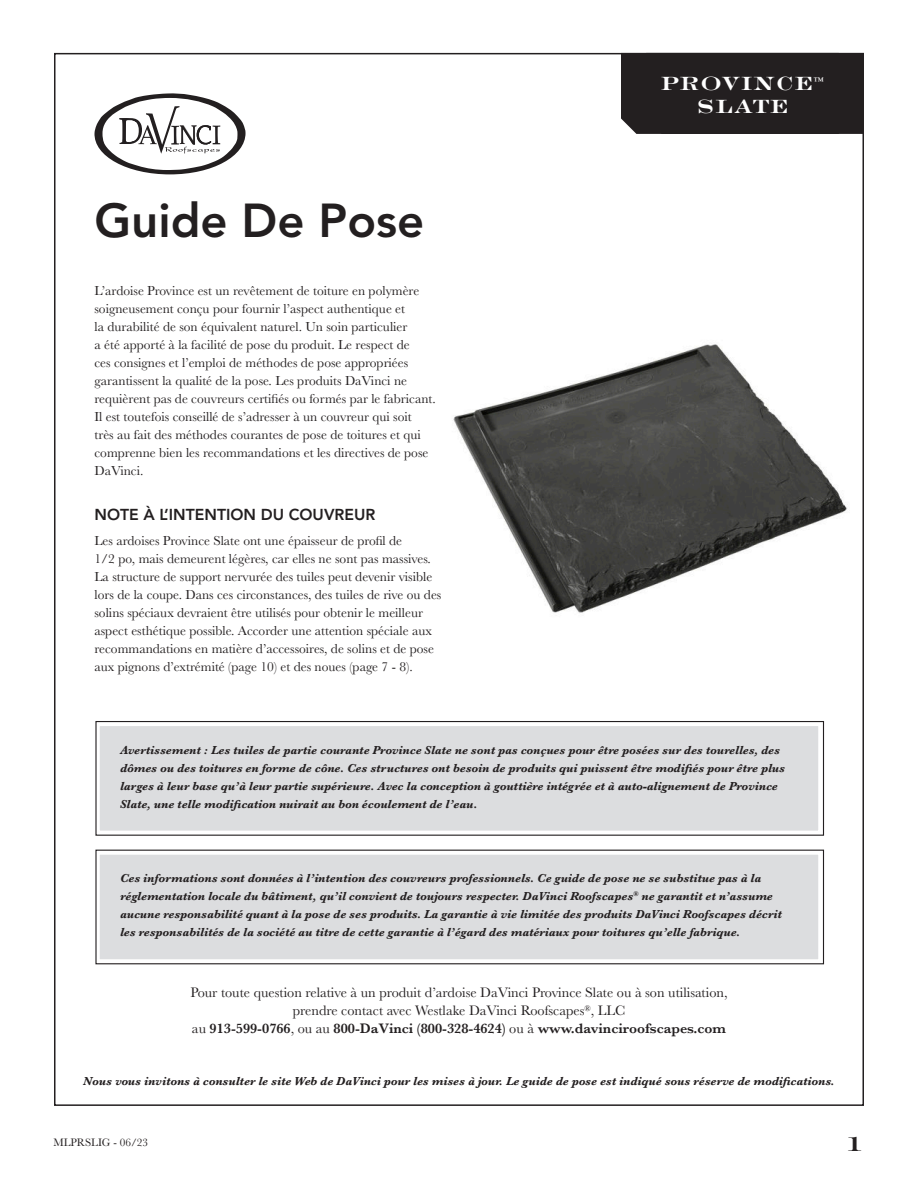
<style>
.page{position:relative;width:918px;height:1188px;background:#fff}
.page>*{position:absolute;margin:0;border:0;box-sizing:border-box;transform-origin:0 0}
.t1{font:800 47.25px "Avenir LT Std";color:#231f20}
.t2{font:30px "Engravers LH Bold Face";color:#231f20}
.t3{font:28.5px/22.5px "Engravers LH Bold Face";color:#fff;text-align:center}
.t4{font:27px "Book Antiqua";color:#231f20;scale:.79 1}
.t5{font:800 15.75px "Avenir LT Std";color:#231f20}
.t6{font:14.25px/18px "Baskerville";color:#231f20;text-align:center}
.t7{font:13.5px/18px "Baskerville";color:#231f20}
.t8{font:italic 700 12px/18px "Baskerville";color:#231f20}
.t9{font:11.25px "Baskerville";color:#231f20}
.s1{font-weight:600}
</style>
<div class="page">
<img style="left:453px;top:344px;width:395px;height:269px">
<svg style="left:94px;top:93px;width:152px;height:81px"></svg>
<div style="left:621px;top:56px;width:240px;height:78px;background:#231f20"></div>
<div style="left:98px;top:724px;width:723px;height:109px;background:#dcdddf"></div>
<div style="left:95px;top:722px;width:728px;height:113px;border:5px solid #fff"></div>
<div style="left:98px;top:852px;width:723px;height:110px;background:#dcdddf"></div>
<div style="left:95px;top:850px;width:728px;height:114px;border:5px solid #fff"></div>
<div style="left:95px;top:721px;width:729px;height:115px;border:1px solid #231f20"></div>
<div style="left:95px;top:850px;width:729px;height:114px;border:1px solid #231f20"></div>
<h3 class="t4" style="left:179px;top:119px;width:24px">N</h3>
<h1 class="t1" style="left:94px;top:195px;width:331px">Guide De Pose</h1>
<p class="t7" style="left:94px;top:283px;width:343px">L’ardoise Province est un revêtement de toiture en polymère soigneusement conçu pour fournir l’aspect authentique et<br>la durabilité de son équivalent naturel. Un soin particulier<br>a été apporté à la facilité de pose du produit. Le respect de<br>ces consignes et l’emploi de méthodes de pose appropriées garantissent la qualité de la pose. Les produits DaVinci ne requièrent pas de couvreurs certifiés ou formés par le fabricant.<br>Il est toutefois conseillé de s’adresser à un couvreur qui soit<br>très au fait des méthodes courantes de pose de toitures et qui comprenne bien les recommandations et les directives de pose DaVinci.</p>
<p class="t5" style="left:94px;top:506px;width:282px">NOTE À L’INTENTION DU COUVREUR</p>
<p class="t7" style="left:94px;top:532px;width:348px">Les ardoises Province Slate ont une épaisseur de profil de<br>1/2 po, mais demeurent légères, car elles ne sont pas massives.<br>La structure de support nervurée des tuiles peut devenir visible lors de la coupe. Dans ces circonstances, des tuiles de rive ou des solins spéciaux devraient être utilisés pour obtenir le meilleur aspect esthétique possible. Accorder une attention spéciale aux recommandations en matière d’accessoires, de solins et de pose aux pignons d’extrémité (page 10) et des noues (page 7 - 8).</p>
<h3 class="t3" style="left:661px;top:69px;width:165px">PROVINCE<sup>™<br></sup>SLATE</h3>
<p class="t8" style="left:120px;top:742px;width:667px">Avertissement : Les tuiles de partie courante Province Slate ne sont pas conçues pour être posées sur des tourelles, des dômes ou des toitures en forme de cône. Ces structures ont besoin de produits qui puissent être modifiés pour être plus larges à leur base qu’à leur partie supérieure. Avec la conception à gouttière intégrée et à auto-alignement de Province Slate, une telle modification nuirait au bon écoulement de l’eau.</p>
<p class="t8" style="left:120px;top:871px;width:663px">Ces informations sont données à l’intention des couvreurs professionnels. Ce guide de pose ne se substitue pas à la réglementation locale du bâtiment, qu’il convient de toujours respecter. DaVinci Roofscapes<sup>®</sup> ne garantit et n’assume aucune responsabilité quant à la pose de ses produits. La garantie à vie limitée des produits DaVinci Roofscapes décrit les responsabilités de la société au titre de cette garantie à l’égard des matériaux pour toitures qu’elle fabrique.</p>
<p class="t6" style="left:190px;top:985px;width:539px">Pour toute question relative à un produit d’ardoise DaVinci Province Slate ou à son utilisation, prendre contact avec Westlake DaVinci Roofscapes<sup>®</sup>, LLC<br>au <span class="s1">913-599-0766</span>, ou au <span class="s1">800-DaVinci (800-328-4624)</span> ou à <span class="s1">www.davinciroofscapes.com</span></p>
<p class="t8" style="left:83px;top:1072px;width:753px">Nous vous invitons à consulter le site Web de DaVinci pour les mises à jour. Le guide de pose est indiqué sous réserve de modifications.</p>
<p class="t9" style="left:53px;top:1138px;width:96px">MLPRSLIG - 06/23</p>
<h2 class="t2" style="left:846px;top:1123px;width:20px">1</h2>
</div>
